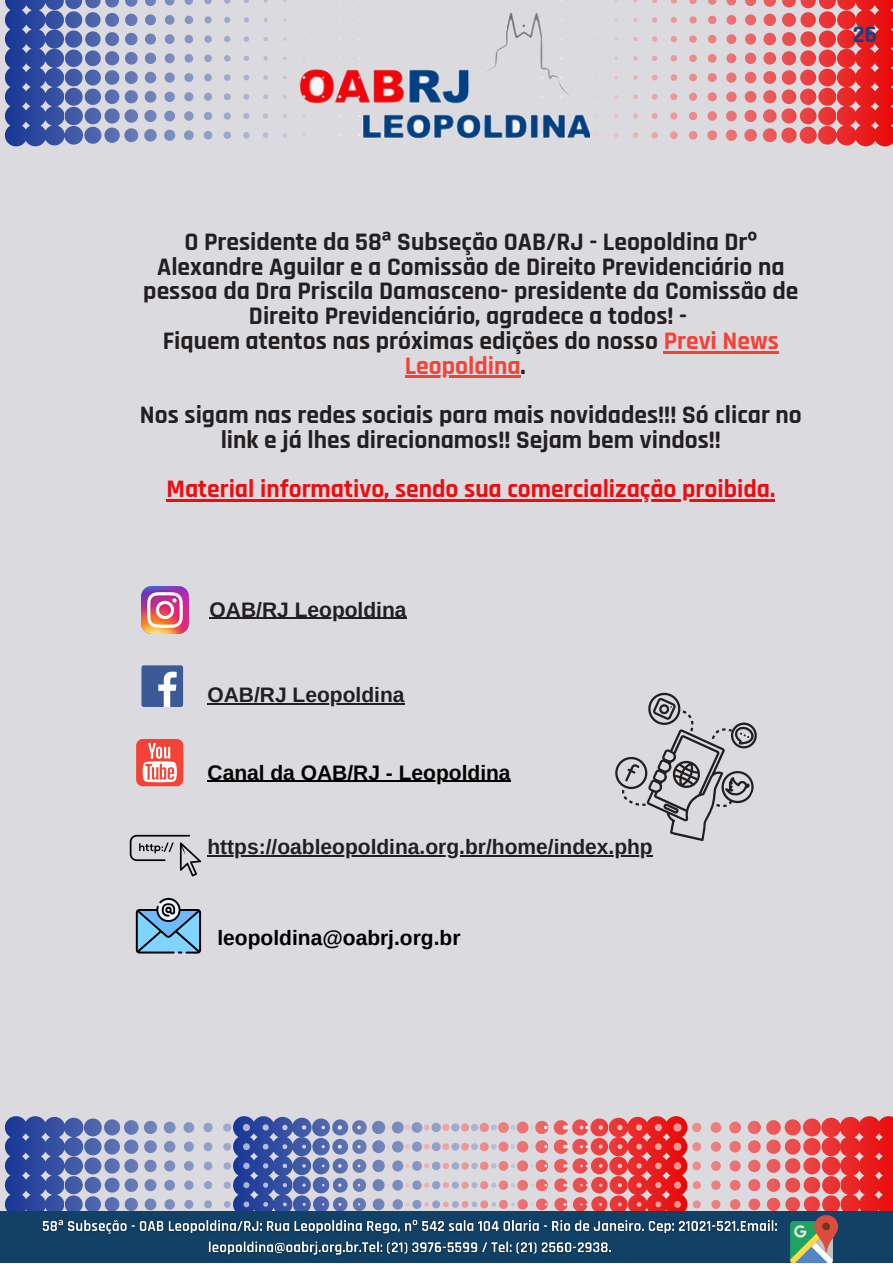
<style>
.page{position:relative;width:893px;height:1264px;background:#fff}
.page>*{position:absolute;margin:0;border:0;box-sizing:border-box;transform-origin:0 0}
.t1{font:700 25.5px/24.8px "Rajdhani";color:#231f20;text-align:center}
.t2{font:700 25.5px "Rajdhani";color:#ed0c10}
.t3{font:700 24px "Rajdhani";color:#104281}
.t4{font:700 21px "Arimo";color:#231f20}
.t5{font:700 21px "Arimo";color:#000}
.s1{font-family:"Noto Sans"}
.s2{color:#f44336}
</style>
<div class="page">
<div style="left:0;top:0;width:892px;height:1262px;background:#dbdbdf"></div>
<svg style="left:615px;top:692px;width:142px;height:150px"></svg>
<img style="left:141px;top:586px;width:48px;height:47px">
<div style="left:141px;top:665px;width:42px;height:42px;background:#3d5a98;border-radius:2px"></div>
<svg style="left:158px;top:671px;width:19px;height:36px"></svg>
<div style="left:136px;top:739px;width:47px;height:47px;background:#f44336;border-radius:7px"></div>
<svg style="left:143px;top:743px;width:34px;height:39px"></svg>
<svg style="left:130px;top:834px;width:71px;height:42px"></svg>
<hr style="left:209px;top:618px;width:197px;height:1px;background:#231f20">
<hr style="left:207px;top:780px;width:303px;height:1px;background:#000">
<hr style="left:207px;top:855px;width:445px;height:1px;background:#231f20">
<hr style="left:207px;top:703px;width:197px;height:1px;background:#231f20">
<svg style="left:136px;top:897px;width:65px;height:56px"></svg>
<svg style="left:361px;top:1120px;width:183px;height:91px"></svg>
<svg style="left:5px;top:1116px;width:356px;height:95px"></svg>
<svg style="left:544px;top:1116px;width:348px;height:95px"></svg>
<div style="left:0;top:1211px;width:892px;height:51px;background:#124167"></div>
<img style="left:42px;top:1219px;width:735px;height:37px">
<svg style="left:790px;top:1215px;width:48px;height:47px"></svg>
<svg style="left:541px;top:0;width:351px;height:146px"></svg>
<img style="left:361px;top:3px;width:228px;height:143px">
<svg style="left:5px;top:0;width:356px;height:146px"></svg>
<hr style="left:663px;top:351px;width:115px;height:2px;background:#f44336">
<hr style="left:404px;top:376px;width:116px;height:2px;background:#f44336">
<hr style="left:166px;top:499px;width:609px;height:3px;background:#ed0c10">
<p class="t3" style="left:852px;top:20px;width:26px">26</p>
<p class="t1" style="left:143px;top:230px;width:656px">O Presidente da 58<span class="s1">ª</span> Subseção OAB/RJ - Leopoldina Dr<span class="s1">º </span>Alexandre Aguilar e a Comissão de Direito Previdenciário na pessoa da Dra Priscila Damasceno- presidente da Comissão de Direito Previdenciário, agradece a todos! -<br>Fiquem atentos nas próximas edições do nosso <span class="s2">Previ News Leopoldina</span>.</p>
<p class="t1" style="left:140px;top:403px;width:663px">Nos sigam nas redes sociais para mais novidades!!! Só clicar no link e já lhes direcionamos!! Sejam bem vindos!!</p>
<p class="t2" style="left:166px;top:473px;width:610px">Material informativo, sendo sua comercialização proibida.</p>
<p class="t4" style="left:209px;top:597px;width:198px">OAB/RJ Leopoldina</p>
<p class="t4" style="left:207px;top:683px;width:198px">OAB/RJ Leopoldina</p>
<p class="t5" style="left:207px;top:760px;width:304px">Canal da OAB/RJ - Leopoldina</p>
<p class="t4" style="left:207px;top:834px;width:447px">https://oableopoldina.org.br/home/index.php</p>
<p class="t5" style="left:217px;top:925px;width:244px">leopoldina@oabrj.org.br</p>
</div>
